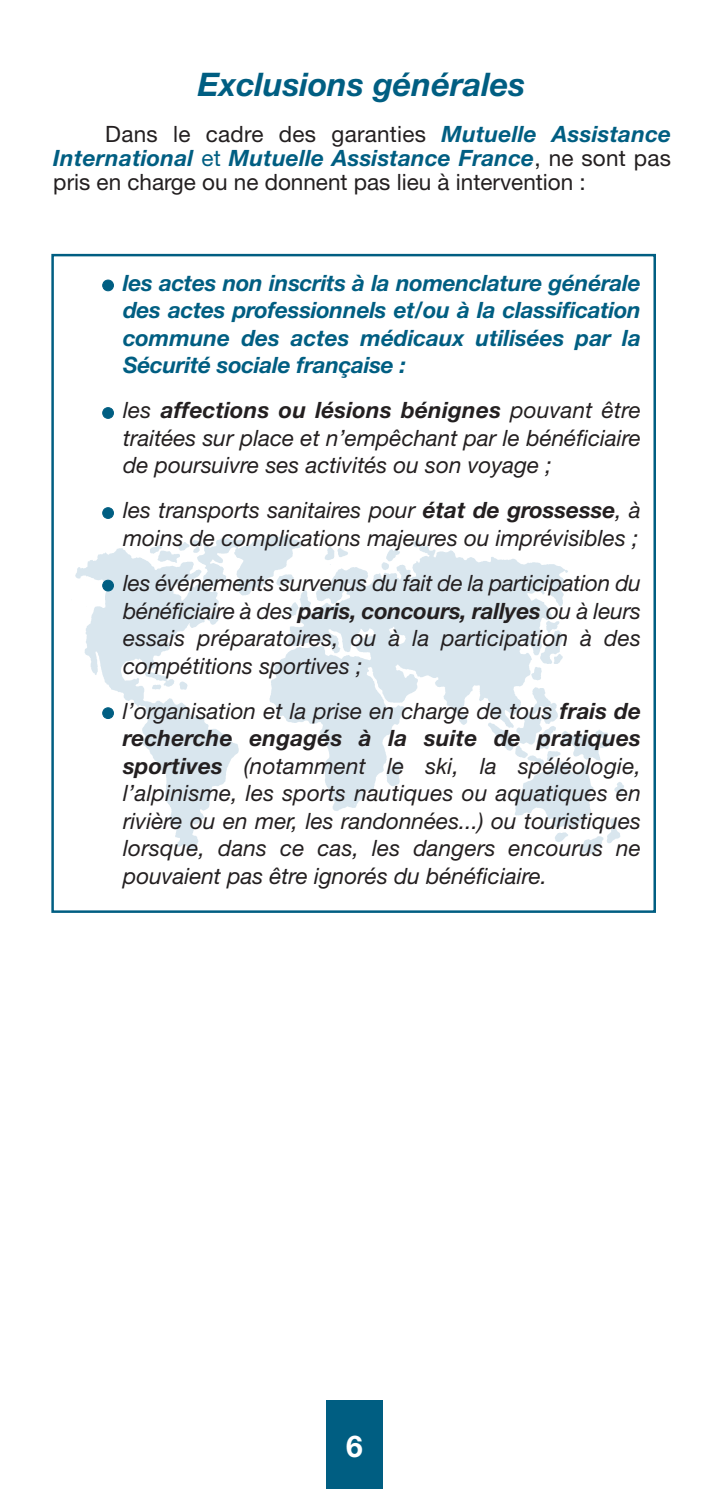
<style>
.page{position:relative;width:709px;height:1489px;background:#fff}
.page>*{position:absolute;margin:0;border:0;box-sizing:border-box;transform-origin:0 0}
.t1{font:italic 700 32.5px "Helvetica Neue";color:#005e82}
.t2{font:700 30px "Helvetica Neue";color:#fff}
.t3{font:italic 22.5px/27.5px "Helvetica Neue";color:#231f20;text-align:justify}
.t4{font:italic 700 22.5px/27.5px "Helvetica Neue";letter-spacing:-.01em;color:#005e82;text-align:justify}
.t5{font:22.5px/24px "Helvetica Neue";color:#231f20;text-align:justify}
.s1{font-weight:700;font-style:italic;color:#005e82}
.s2{color:#005e82}
.s3{font-weight:700}
</style>
<div class="page">
<img style="left:51px;top:534px;width:605px;height:379px">
<div style="left:326px;top:1400px;width:57px;height:88px;background:#005e82"></div>
<h1 class="t1" style="left:198px;top:64px;width:329px">Exclusions générales</h1>
<p class="t5" style="left:53px;top:124px;width:619px;text-indent:52px">Dans le cadre des garanties <span class="s1">Mutuelle Assistance International</span> <span class="s2">et</span> <span class="s1">Mutuelle Assistance France</span>, ne sont pas pris en charge ou ne donnent pas lieu à intervention :</p>
<p class="t4" style="left:123px;top:268px;width:519px;text-indent:-21px">● les actes non inscrits à la nomenclature générale des actes professionnels et/ou à la classification commune des actes médicaux utilisées par la Sécurité sociale française :</p>
<p class="t3" style="left:123px;top:396px;width:519px;text-indent:-21px"><span class="s2">●</span> les <span class="s3">affections ou lésions bénignes</span> pouvant être traitées sur place et n’empêchant par le bénéficiaire de poursuivre ses activités ou son voyage ;</p>
<p class="t3" style="left:102px;top:496px;width:540px;text-align:right"><span class="s2">●</span> les transports sanitaires pour <span class="s3">état de grossesse</span>, à moins de complications majeures ou imprévisibles ;</p>
<p class="t3" style="left:123px;top:569px;width:519px;text-indent:-21px"><span class="s2">●</span> les événements survenus du fait de la participation du bénéficiaire à des <span class="s3">paris, concours, rallyes</span> ou à leurs essais préparatoires, ou à la participation à des compétitions sportives ;</p>
<p class="t3" style="left:123px;top:696px;width:519px;text-indent:-21px"><span class="s2">●</span> l’organisation et la prise en charge de tous <span class="s3">frais de recherche engagés à la suite de pratiques sportives</span> (notamment le ski, la spéléologie, l’alpinisme, les sports nautiques ou aquatiques en rivière ou en mer, les randonnées...) ou touristiques lorsque, dans ce cas, les dangers encourus ne pouvaient pas être ignorés du bénéficiaire.</p>
<h2 class="t2" style="left:346px;top:1427px;width:18px">6</h2>
</div>
